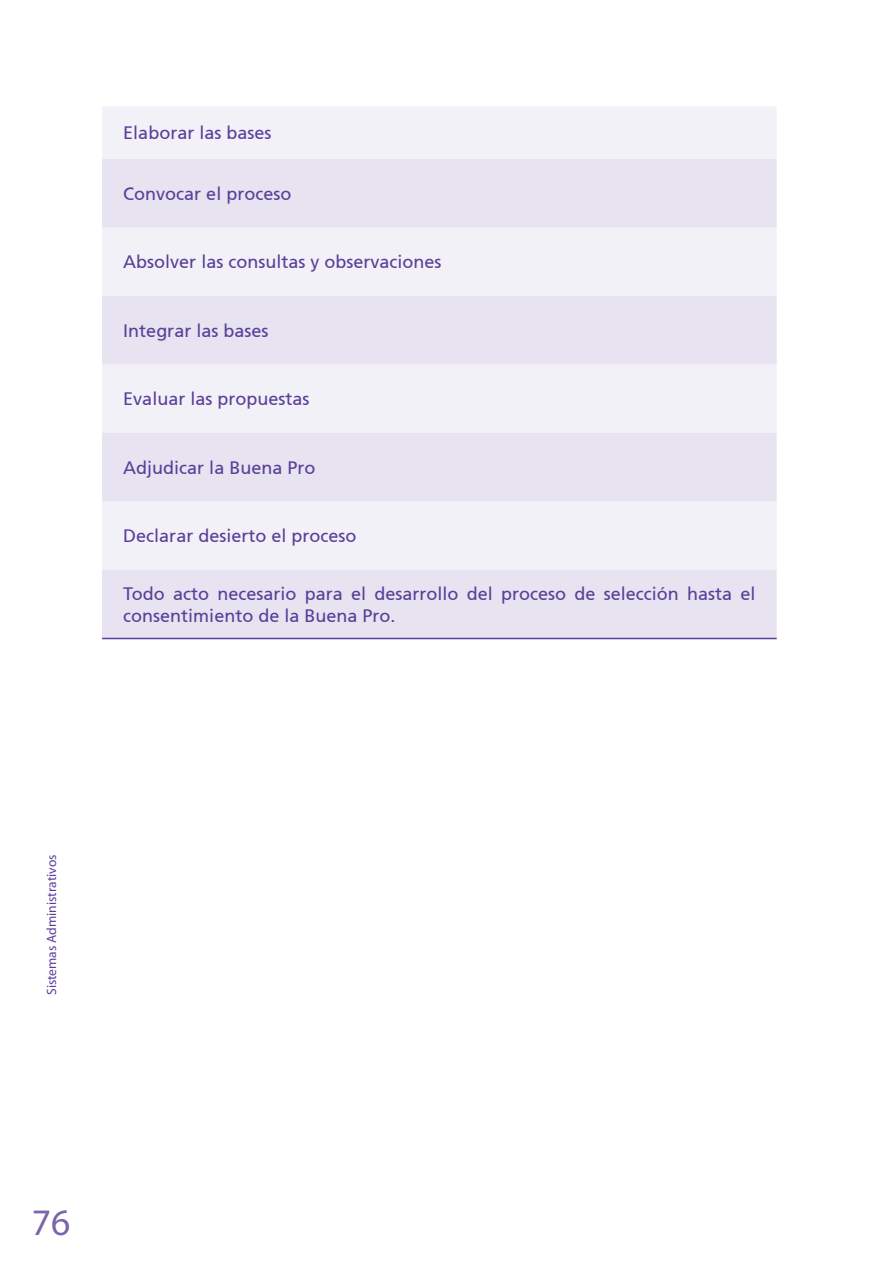
<style>
.page{position:relative;width:893px;height:1263px;background:#fff}
.page>*{position:absolute;margin:0;border:0;box-sizing:border-box;transform-origin:0 0}
.t1{font:37.5px "Myriad Pro";color:#7965ac}
.t2{font:18px/22.5px "Frutiger 55 Roman";color:#593f99}
.t3{font:13.5px "Myriad Pro";color:#593f99}
</style>
<div class="page">
<div style="left:102px;top:107px;width:675px;height:52px;background:#f2f1f8"></div>
<svg style="left:102px;top:159px;width:675px;height:479px;fill:#e7e3f1"></svg>
<hr style="left:102px;top:638px;width:675px;height:1px;background:#593f99">
<p class="t2" style="left:123px;top:122px;width:150px">Elaborar las bases</p>
<p class="t2" style="left:123px;top:182px;width:170px">Convocar el proceso</p>
<p class="t2" style="left:123px;top:251px;width:320px">Absolver las consultas y observaciones</p>
<p class="t2" style="left:123px;top:319px;width:147px">Integrar las bases</p>
<p class="t2" style="left:123px;top:388px;width:188px">Evaluar las propuestas</p>
<p class="t2" style="left:123px;top:456px;width:194px">Adjudicar la Buena Pro</p>
<p class="t2" style="left:123px;top:525px;width:235px">Declarar desierto el proceso</p>
<p class="t2" style="left:123px;top:582px;width:634px">Todo acto necesario para el desarrollo del proceso de selección hasta el consentimiento de la Buena Pro.</p>
<p class="t3" style="left:43px;top:995px;width:142px;rotate:-90deg">Sistemas Administrativos</p>
<h1 class="t1" style="left:32px;top:1199px;width:40px">76</h1>
</div>
